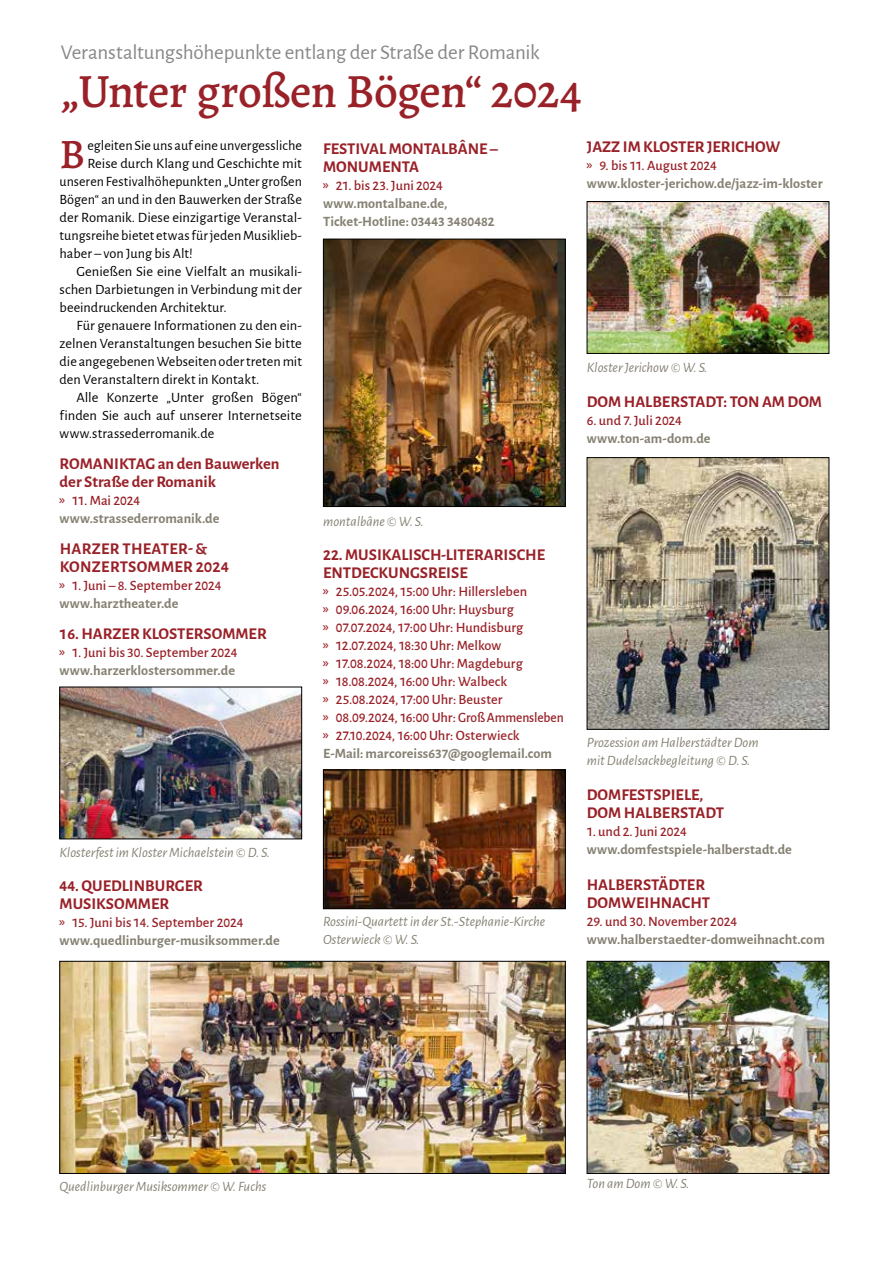
<style>
.page{position:relative;width:893px;height:1263px;background:#fff}
.page>*{position:absolute;margin:0;border:0;box-sizing:border-box;transform-origin:0 0}
.t1{font:500 48px "Alegreya";letter-spacing:-.015em;color:#992128}
.t2{font:500 42px "Alegreya";color:#992128}
.t3{font:21px "Alegreya Sans";letter-spacing:-.015em;color:#878787}
.t4{font:700 16.5px/18px "Alegreya Sans";color:#992128}
.t5{font:700 16.5px/18px "Alegreya Sans";letter-spacing:.02em;color:#992128}
.t6{font:14.25px "Alegreya Sans";color:#000}
.t7{font:500 14.25px/18px "Alegreya Sans";color:#992128}
.t8{font:700 14.25px/18px "Alegreya Sans";color:#868173}
.t9{font:italic 14.25px/18px "Alegreya Sans";color:#868173}
</style>
<div class="page">
<img style="left:589px;top:963px;width:238px;height:209px">
<div style="left:587px;top:961px;width:242px;height:213px;border:1px solid #000"></div>
<img style="left:62px;top:689px;width:238px;height:148px">
<img style="left:589px;top:203px;width:238px;height:149px">
<div style="left:587px;top:201px;width:242px;height:153px;border:1px solid #000"></div>
<img style="left:589px;top:459px;width:238px;height:268px">
<div style="left:587px;top:457px;width:242px;height:272px;border:1px solid #000"></div>
<img style="left:62px;top:963px;width:502px;height:209px">
<div style="left:60px;top:961px;width:506px;height:213px;border:1px solid #000"></div>
<img style="left:325px;top:241px;width:239px;height:264px">
<div style="left:323px;top:239px;width:243px;height:268px;border:1px solid #000"></div>
<img style="left:325px;top:772px;width:239px;height:135px">
<div style="left:323px;top:770px;width:243px;height:139px;border:1px solid #000"></div>
<h3 class="t3" style="left:61px;top:38px;width:480px">Veranstaltungshöhepunkte entlang der Straße der Romanik</h3>
<h1 class="t1" style="left:61px;top:60px;width:522px">„Unter großen Bögen“ 2024</h1>
<h2 class="t2" style="left:60px;top:127px;width:27px">B</h2>
<p class="t6" style="left:87px;top:136px;width:216px">egleiten Sie uns auf eine unvergessliche</p>
<p class="t6" style="left:87px;top:154px;width:216px">Reise durch Klang und Geschichte mit</p>
<p class="t6" style="left:60px;top:172px;width:244px">unseren Festivalhöhepunkten „Unter großen</p>
<p class="t6" style="left:60px;top:190px;width:244px">Bögen“ an und in den Bauwerken der Straße</p>
<p class="t6" style="left:60px;top:208px;width:244px">der Romanik. Diese einzigartige Veranstal-</p>
<p class="t6" style="left:60px;top:226px;width:244px">tungsreihe bietet etwas für jeden Musiklieb-</p>
<p class="t6" style="left:60px;top:244px;width:135px">haber – von Jung bis Alt!</p>
<p class="t6" style="left:77px;top:262px;width:227px">Genießen Sie eine Vielfalt an musikali-</p>
<p class="t6" style="left:60px;top:280px;width:244px">schen Darbietungen in Verbindung mit der</p>
<p class="t6" style="left:60px;top:298px;width:169px">beeindruckenden Architektur.</p>
<p class="t6" style="left:77px;top:316px;width:227px">Für genauere Informationen zu den ein-</p>
<p class="t6" style="left:60px;top:334px;width:244px">zelnen Veranstaltungen besuchen Sie bitte</p>
<p class="t6" style="left:60px;top:352px;width:244px">die angegebenen Webseiten oder treten mit</p>
<p class="t6" style="left:60px;top:370px;width:201px">den Veranstaltern direkt in Kontakt.</p>
<p class="t6" style="left:77px;top:388px;width:227px">Alle Konzerte „Unter großen Bögen“</p>
<p class="t6" style="left:60px;top:406px;width:244px">finden Sie auch auf unserer Internetseite</p>
<p class="t6" style="left:60px;top:424px;width:156px">www.strassederromanik.de</p>
<p class="t4" style="left:60px;top:454px;width:222px">ROMANIKTAG an den Bauwerken der Straße der Romanik</p>
<p class="t7" style="left:60px;top:491px;width:82px">» 11. Mai 2024</p>
<p class="t8" style="left:60px;top:508px;width:161px">www.strassederromanik.de</p>
<p class="t5" style="left:60px;top:538px;width:171px">HARZER THEATER- &amp;<br>KONZERTSOMMER 2024</p>
<p class="t7" style="left:60px;top:575px;width:164px">» 1. Juni – 8. September 2024</p>
<p class="t8" style="left:60px;top:593px;width:120px">www.harztheater.de</p>
<p class="t4" style="left:60px;top:623px;width:209px">16. HARZER KLOSTERSOMMER</p>
<p class="t7" style="left:60px;top:642px;width:180px">» 1. Juni bis 30. September 2024</p>
<p class="t8" style="left:60px;top:660px;width:177px">www.harzerklostersommer.de</p>
<p class="t4" style="left:323px;top:138px;width:176px">FESTIVAL MONTALBÂNE –<br>MONUMENTA</p>
<p class="t7" style="left:323px;top:175px;width:121px">» 21. bis 23. Juni 2024</p>
<p class="t8" style="left:323px;top:193px;width:173px">www.montalbane.de,<br>Ticket-Hotline: 03443 3480482</p>
<p class="t9" style="left:323px;top:512px;width:102px">montalbâne © W. S.</p>
<p class="t4" style="left:323px;top:545px;width:223px">22. MUSIKALISCH-LITERARISCHE<br>ENTDECKUNGSREISE</p>
<p class="t7" style="left:323px;top:582px;width:242px">» 25.05.2024, 15:00 Uhr: Hillersleben<br>» 09.06.2024, 16:00 Uhr: Huysburg<br>» 07.07.2024, 17:00 Uhr: Hundisburg<br>» 12.07.2024, 18:30 Uhr: Melkow<br>» 17.08.2024, 18:00 Uhr: Magdeburg<br>» 18.08.2024, 16:00 Uhr: Walbeck<br>» 25.08.2024, 17:00 Uhr: Beuster<br>» 08.09.2024, 16:00 Uhr:GroßAmmensleben » 27.10.2024, 16:00 Uhr: Osterwieck</p>
<p class="t8" style="left:323px;top:744px;width:230px">E-Mail: marcoreiss637@googlemail.com</p>
<p class="t9" style="left:60px;top:843px;width:212px">Klosterfest im Kloster Michaelstein © D. S.</p>
<p class="t4" style="left:60px;top:875px;width:145px">44. QUEDLINBURGER<br>MUSIKSOMMER</p>
<p class="t7" style="left:60px;top:912px;width:185px">» 15. Juni bis 14. September 2024</p>
<p class="t8" style="left:60px;top:930px;width:222px">www.quedlinburger-musiksommer.de</p>
<p class="t9" style="left:323px;top:912px;width:224px">Rossini-Quartett in der St.-Stephanie-Kirche<br>Osterwieck © W. S.</p>
<p class="t4" style="left:587px;top:137px;width:195px">JAZZ IM KLOSTER JERICHOW</p>
<p class="t7" style="left:587px;top:156px;width:132px">» 9. bis 11. August 2024</p>
<p class="t8" style="left:587px;top:173px;width:237px">www.kloster-jerichow.de/jazz-im-kloster</p>
<p class="t9" style="left:587px;top:358px;width:122px">Kloster Jerichow © W. S.</p>
<p class="t4" style="left:587px;top:392px;width:237px">DOM HALBERSTADT: TON AM DOM</p>
<p class="t7" style="left:587px;top:411px;width:97px">6. und 7. Juli 2024</p>
<p class="t8" style="left:587px;top:429px;width:125px">www.ton-am-dom.de</p>
<p class="t9" style="left:587px;top:733px;width:173px">Prozession am Halberstädter Dom mit Dudelsackbegleitung © D. S.</p>
<p class="t4" style="left:587px;top:785px;width:139px">DOMFESTSPIELE,<br>DOM HALBERSTADT</p>
<p class="t7" style="left:587px;top:822px;width:102px">1. und 2. Juni 2024</p>
<p class="t8" style="left:587px;top:840px;width:207px">www.domfestspiele-halberstadt.de</p>
<p class="t4" style="left:587px;top:875px;width:125px">HALBERSTÄDTER<br>DOMWEIHNACHT</p>
<p class="t7" style="left:587px;top:912px;width:152px">29. und 30. November 2024</p>
<p class="t8" style="left:587px;top:930px;width:240px">www.halberstaedter-domweihnacht.com</p>
<p class="t9" style="left:60px;top:1176px;width:208px">Quedlinburger Musiksommer © W. Fuchs</p>
<p class="t9" style="left:587px;top:1174px;width:104px">Ton am Dom © W. S.</p>
</div>
